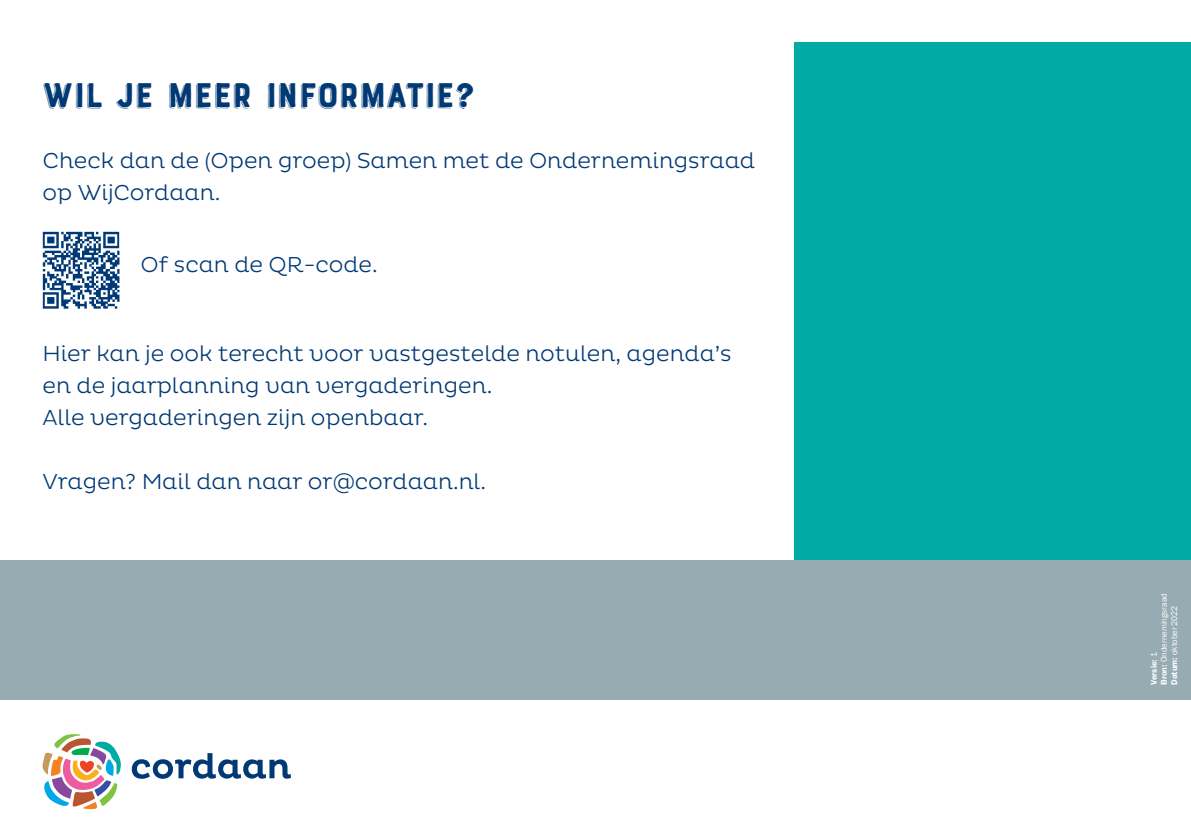
<style>
.page{position:relative;width:1191px;height:840px;background:#fff}
.page>*{position:absolute;margin:0;border:0;box-sizing:border-box;transform-origin:0 0}
.t1{font:36px "Bourton Hand Drop Line";color:#003974}
.t2{font:300 22px/32px "Pluto";color:#003974}
.t3{font:8.4px "Franklin Gothic";color:#fff}
.t4{font:600 8.4px "Franklin Gothic";color:#fff}
.s1{font-weight:600}
.s2{font-weight:400}
</style>
<div class="page">
<svg style="left:42px;top:734px;width:79px;height:74px"></svg>
<svg style="left:132px;top:753px;width:159px;height:25px"></svg>
<div style="left:794px;top:43px;width:397px;height:516px;background:#00aaa5"></div>
<div style="left:0;top:559px;width:1191px;height:140px;background:#97abb2"></div>
<img style="left:42px;top:231px;width:78px;height:78px">
<p class="t1" style="left:43px;top:73px;width:435px">WIL JE MEER INFORMATIE?</p>
<p class="t2" style="left:43px;top:145px;width:714px">Check dan de (Open groep) Samen met de Ondernemingsraad op WijCordaan.</p>
<p class="t2" style="left:140px;top:249px;width:239px">Of scan de QR-code.</p>
<p class="t2" style="left:43px;top:337px;width:690px">Hier kan je ook terecht voor vastgestelde notulen, agenda’s en de jaarplanning van vergaderingen.</p>
<p class="t2" style="left:43px;top:401px;width:387px">Alle vergaderingen zijn openbaar.</p>
<p class="t2" style="left:43px;top:465px;width:445px">Vragen? Mail dan naar or@cordaan.nl.</p>
<p class="t3" style="left:1159px;top:684px;width:93px;rotate:-90deg"><span class="s1">Bron:</span> Ondernemingsraad</p>
<p class="t3" style="left:1169px;top:684px;width:81px;rotate:-90deg"><span class="s1">Datum:</span> oktober 2022</p>
<p class="t4" style="left:1148px;top:684px;width:34px;rotate:-90deg">Versie: <span class="s2">1</span></p>
</div>
